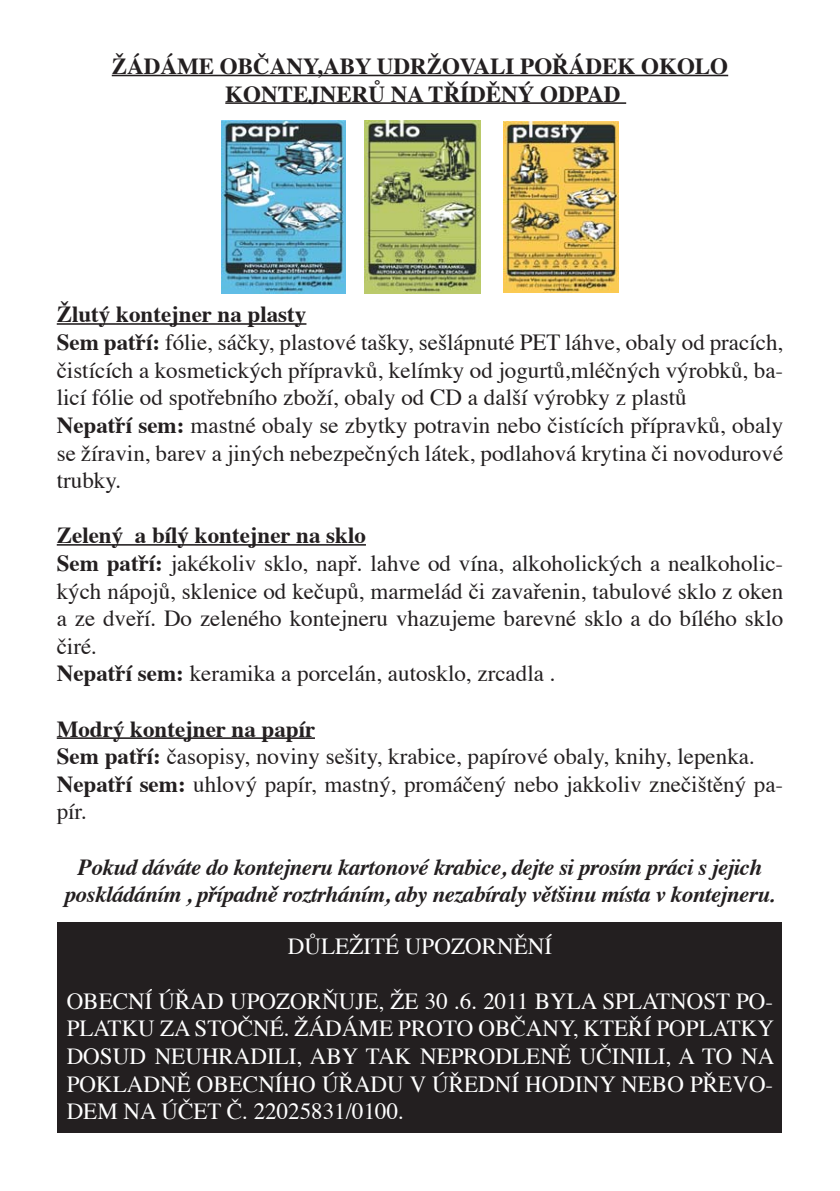
<style>
.page{position:relative;width:840px;height:1191px;background:#fff}
.page>*{position:absolute;margin:0;border:0;box-sizing:border-box;transform-origin:0 0}
.t1{font:23px/27.6px "Times";color:#231f20}
.t2{font:23px/27.6px "Times";color:#fff;text-align:justify}
.t3{font:italic 700 23px/27.6px "Times";letter-spacing:-.02em;color:#231f20;text-align:center}
.t4{font:700 23px/27.6px "Times";color:#231f20;text-align:center}
.s1{font-weight:700}
</style>
<div class="page">
<div style="left:58px;top:922px;width:723px;height:211px;background:#231f20"></div>
<hr style="left:112px;top:75px;width:615px;height:1px;background:#231f20">
<hr style="left:225px;top:102px;width:401px;height:2px;background:#231f20">
<hr style="left:57px;top:323px;width:249px;height:2px;background:#231f20">
<hr style="left:57px;top:544px;width:309px;height:1px;background:#231f20">
<hr style="left:57px;top:737px;width:258px;height:2px;background:#231f20">
<img style="left:221px;top:120px;width:125px;height:173px">
<img style="left:503px;top:121px;width:115px;height:172px">
<img style="left:364px;top:121px;width:116px;height:172px">
<p class="t4" style="left:112px;top:54px;width:617px">ŽÁDÁME OBČANY,ABY UDRŽOVALI POŘÁDEK OKOLO<br>KONTEJNERŮ NA TŘÍDĚNÝ ODPAD</p>
<p class="t1" style="left:57px;top:303px;width:727px"><span class="s1">Žlutý kontejner na plasty<br>Sem patří:</span> fólie, sáčky, plastové tašky, sešlápnuté PET láhve, obaly od pracích, čistících a kosmetických přípravků, kelímky od jogurtů,mléčných výrobků, ba&shy;licí fólie od spotřebního zboží, obaly od CD a další výrobky z plastů<br><span class="s1">Nepatří sem:</span> mastné obaly se zbytky potravin nebo čistících přípravků, obaly se žíravin, barev a jiných nebezpečných látek, podlahová krytina či novodurové trubky.</p>
<p class="t1" style="left:57px;top:524px;width:727px"><span class="s1">Zelený a bílý kontejner na sklo<br>Sem patří:</span> jakékoliv sklo, např. lahve od vína, alkoholických a nealkoholic&shy;kých nápojů, sklenice od kečupů, marmelád či zavařenin, tabulové sklo z oken a ze dveří. Do zeleného kontejneru vhazujeme barevné sklo a do bílého sklo čiré.<br><span class="s1">Nepatří sem:</span> keramika a porcelán, autosklo, zrcadla .</p>
<p class="t1" style="left:57px;top:717px;width:727px"><span class="s1">Modrý kontejner na papír<br>Sem patří:</span> časopisy, noviny sešity, krabice, papírové obaly, knihy, lepenka.<br><span class="s1">Nepatří sem:</span> uhlový papír, mastný, promáčený nebo jakkoliv znečištěný pa&shy;pír.</p>
<p class="t3" style="left:64px;top:855px;width:712px">Pokud dáváte do kontejneru kartonové krabice, dejte si prosím práci s jejich poskládáním , případně roztrháním, aby nezabíraly většinu místa v kontejneru.</p>
<p class="t2" style="left:288px;top:934px;width:265px">DŮLEŽITÉ UPOZORNĚNÍ</p>
<p class="t2" style="left:67px;top:989px;width:709px">OBECNÍ ÚŘAD UPOZORŇUJE, ŽE 30 .6. 2011 BYLA SPLATNOST PO-PLATKU ZA STOČNÉ. ŽÁDÁME PROTO OBČANY, KTEŘÍ POPLATKY DOSUD NEUHRADILI, ABY TAK NEPRODLENĚ UČINILI, A TO NA POKLADNĚ OBECNÍHO ÚŘADU V ÚŘEDNÍ HODINY NEBO PŘEVO-DEM NA ÚČET Č. 22025831/0100.</p>
</div>
